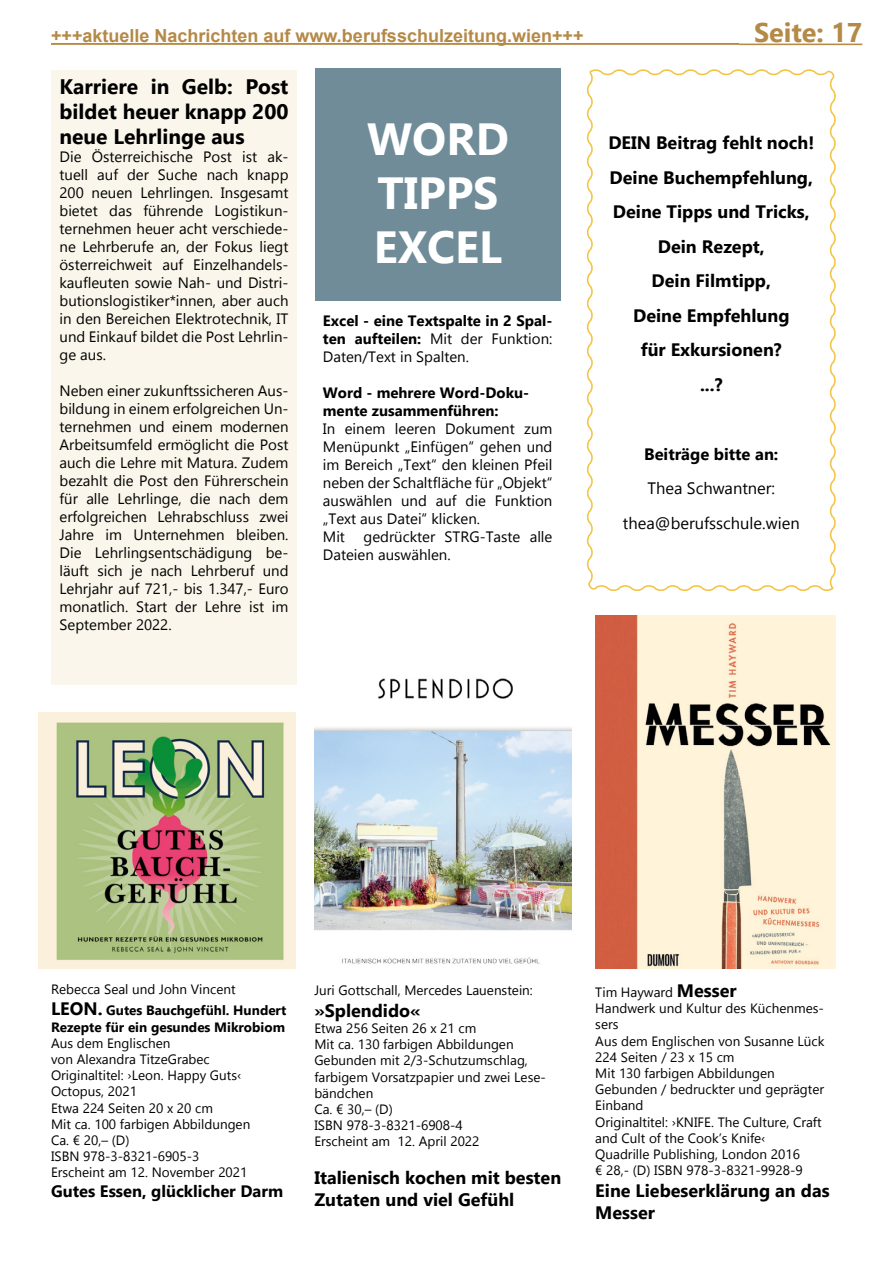
<style>
.page{position:relative;width:893px;height:1263px;background:#fff}
.page>*{position:absolute;margin:0;border:0;box-sizing:border-box;transform-origin:0 0}
.t1{font:700 45px "Gadugi";color:#fff}
.t2{font:700 27px "Gadugi";color:#b58946}
.t3{font:700 21px/25.2px "Gadugi";color:#000;text-align:justify}
._10_pt_Recipe_List{font:700 18px/34.5px "Gadugi";color:#000}
.t4{font:700 18px "Arial";color:#b58946}
._10_pt_Recipe_List-2{font:700 16.5px "Gadugi";color:#000}
._10_pt_Recipe_List-3{font:16.5px "Gadugi";color:#000}
.t5{font:15px/18px "Gadugi";color:#000;text-align:justify}
.t6{font:700 15px/18px "Gadugi";color:#000;text-align:justify}
.t7{font:13.5px/16.2px "Gadugi";color:#000}
.t8{font:700 13.5px/16.2px "Gadugi";color:#000}
.s1{font-weight:400}
.s2{font-size:18px}
.s3{font-weight:700;font-size:18px}
</style>
<div class="page">
<hr style="left:51px;top:43px;width:688px;height:2px;background:#b58946">
<hr style="left:739px;top:44px;width:123px;height:1px;background:#b58946">
<div style="left:315px;top:68px;width:246px;height:232px;background:#708c98"></div>
<div style="left:51px;top:70px;width:246px;height:615px;background:#faf6eb"></div>
<img style="left:39px;top:712px;width:256px;height:257px">
<img style="left:314px;top:678px;width:257px;height:286px">
<img style="left:595px;top:616px;width:240px;height:353px">
<svg style="left:586px;top:69px;width:250px;height:522px"></svg>
<p class="t4" style="left:51px;top:23px;width:534px">+++aktuelle Nachrichten auf www.berufsschulzeitung.wien+++</p>
<h2 class="t2" style="left:754px;top:16px;width:110px">Seite: 17</h2>
<p class="t3" style="left:60px;top:74px;width:230px">Karriere in Gelb: Post bildet heuer knapp 200 neue Lehrlinge aus</p>
<p class="t5" style="left:60px;top:148px;width:230px">Die Österreichische Post ist ak&shy;tuell auf der Suche nach knapp 200 neuen Lehrlingen. Insgesamt bietet das führende Logistikun&shy;ternehmen heuer acht verschiede&shy;ne Lehrberufe an, der Fokus liegt österreichweit auf Einzelhandels&shy;kaufleuten sowie Nah- und Distri&shy;butionslogistiker*innen, aber auch in den Bereichen Elektrotechnik, IT und Einkauf bildet die Post Lehrlin&shy;ge aus.</p>
<p class="t5" style="left:60px;top:382px;width:230px">Neben einer zukunftssicheren Aus&shy;bildung in einem erfolgreichen Un&shy;ternehmen und einem modernen Arbeitsumfeld ermöglicht die Post auch die Lehre mit Matura. Zudem bezahlt die Post den Führerschein für alle Lehrlinge, die nach dem erfolgreichen Lehrabschluss zwei Jahre im Unternehmen bleiben.<br>Die Lehrlingsentschädigung be&shy;läuft sich je nach Lehrberuf und Lehrjahr auf 721,- bis 1.347,- Euro monatlich. Start der Lehre ist im September 2022.</p>
<p class="t1" style="left:367px;top:112px;width:143px">WORD</p>
<p class="t1" style="left:377px;top:166px;width:123px">TIPPS</p>
<p class="t1" style="left:374px;top:220px;width:130px">EXCEL</p>
<p class="t6" style="left:323px;top:312px;width:231px">Excel - eine Textspalte in 2 Spal&shy;ten aufteilen: <span class="s1">Mit der Funktion:<br>Daten/Text in Spalten.</span></p>
<p class="t6" style="left:323px;top:384px;width:208px">Word - mehrere Word-Doku&shy;mente zusammenführen:</p>
<p class="t5" style="left:323px;top:420px;width:231px">In einem leeren Dokument zum Menüpunkt „Einfügen“ gehen und im Bereich „Text“ den kleinen Pfeil neben der Schaltfläche für „Objekt“ auswählen und auf die Funktion „Text aus Datei“ klicken.</p>
<p class="t5" style="left:323px;top:528px;width:231px">Mit gedrückter STRG-Taste alle<br>Dateien auswählen.</p>
<p class="_10_pt_Recipe_List" style="left:608px;top:125px;width:207px">DEIN Beitrag fehlt noch!</p>
<p class="_10_pt_Recipe_List" style="left:610px;top:160px;width:205px;text-align:center">Deine Buchempfehlung,<br>Deine Tipps und Tricks,<br>Dein Rezept,<br>Dein Filmtipp,<br>Deine Empfehlung</p>
<p class="_10_pt_Recipe_List" style="left:641px;top:332px;width:142px">für Exkursionen?</p>
<p class="_10_pt_Recipe_List" style="left:700px;top:367px;width:24px">...?</p>
<p class="_10_pt_Recipe_List-2" style="left:644px;top:444px;width:136px">Beiträge bitte an:</p>
<p class="_10_pt_Recipe_List-3" style="left:647px;top:478px;width:129px">Thea Schwantner:</p>
<p class="_10_pt_Recipe_List-3" style="left:623px;top:513px;width:178px">thea@berufsschule.wien</p>
<p class="t7" style="left:51px;top:981px;width:186px">Rebecca Seal und John Vincent</p>
<p class="t8" style="left:51px;top:1002px;width:237px"><span class="s2">LEON.</span> Gutes Bauchgefühl. Hundert<br>Rezepte für ein gesundes Mikrobiom</p>
<p class="t7" style="left:51px;top:1035px;width:121px">Aus dem Englischen</p>
<p class="t7" style="left:51px;top:1051px;width:160px">von Alexandra TitzeGrabec</p>
<p class="t7" style="left:51px;top:1067px;width:192px">Originaltitel: ›Leon. Happy Guts‹</p>
<p class="t7" style="left:51px;top:1083px;width:87px">Octopus, 2021</p>
<p class="t7" style="left:51px;top:1099px;width:163px">Etwa 224 Seiten 20 x 20 cm</p>
<p class="t7" style="left:51px;top:1116px;width:201px">Mit ca. 100 farbigen Abbildungen</p>
<p class="t7" style="left:51px;top:1132px;width:80px">Ca. € 20,– (D)</p>
<p class="t7" style="left:51px;top:1148px;width:150px">ISBN 978-3-8321-6905-3</p>
<p class="t7" style="left:51px;top:1164px;width:198px">Erscheint am 12. November 2021</p>
<p class="_10_pt_Recipe_List-2" style="left:51px;top:1181px;width:234px">Gutes Essen, glücklicher Darm</p>
<p class="t7" style="left:314px;top:982px;width:220px">Juri Gottschall, Mercedes Lauenstein:</p>
<p class="_10_pt_Recipe_List" style="left:314px;top:993px;width:108px">»Splendido«</p>
<p class="t7" style="left:314px;top:1020px;width:163px">Etwa 256 Seiten 26 x 21 cm</p>
<p class="t7" style="left:314px;top:1036px;width:201px">Mit ca. 130 farbigen Abbildungen</p>
<p class="t7" style="left:314px;top:1052px;width:215px">Gebunden mit 2/3-Schutzumschlag,</p>
<p class="t7" style="left:314px;top:1068px;width:233px">farbigem Vorsatzpapier und zwei Lese&shy;bändchen</p>
<p class="t7" style="left:314px;top:1101px;width:80px">Ca. € 30,– (D)</p>
<p class="t7" style="left:314px;top:1117px;width:150px">ISBN 978-3-8321-6908-4</p>
<p class="t7" style="left:314px;top:1133px;width:167px">Erscheint am 12. April 2022</p>
<p class="_10_pt_Recipe_List" style="left:314px;top:1167px;width:248px;line-height:21.6px">Italienisch kochen mit besten<br>Zutaten und viel Gefühl</p>
<p class="t7" style="left:595px;top:984px;width:143px">Tim Hayward <span class="s3">Messer</span></p>
<p class="t7" style="left:595px;top:1000px;width:230px">Handwerk und Kultur des Küchenmes&shy;sers</p>
<p class="t7" style="left:595px;top:1033px;width:231px">Aus dem Englischen von Susanne Lück</p>
<p class="t7" style="left:595px;top:1049px;width:141px">224 Seiten / 23 x 15 cm</p>
<p class="t7" style="left:595px;top:1065px;width:181px">Mit 130 farbigen Abbildungen</p>
<p class="t7" style="left:595px;top:1081px;width:230px">Gebunden / bedruckter und geprägter<br>Einband</p>
<p class="t7" style="left:595px;top:1114px;width:228px">Originaltitel: ›KNIFE. The Culture, Craft and Cult of the Cook’s Knife‹</p>
<p class="t7" style="left:595px;top:1146px;width:206px">Quadrille Publishing, London 2016</p>
<p class="t7" style="left:595px;top:1162px;width:209px">€ 28,- (D) ISBN 978-3-8321-9928-9</p>
<p class="_10_pt_Recipe_List" style="left:595px;top:1179px;width:236px;line-height:21.6px">Eine Liebeserklärung an das<br>Messer</p>
</div>
